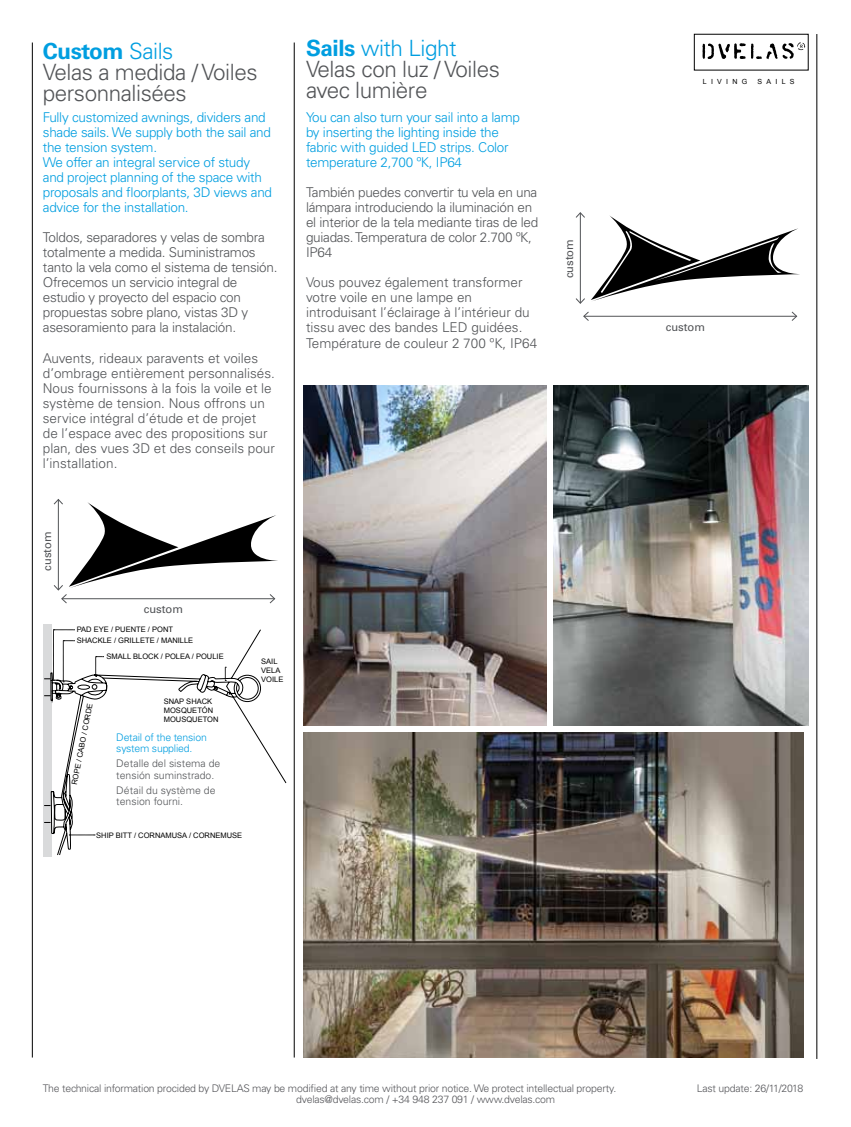
<style>
.page{position:relative;width:851px;height:1127px;background:#fff}
.page>*{position:absolute;margin:0;border:0;box-sizing:border-box;transform-origin:0 0}
.t1{font:300 22.5px/21px "Univers LT Std";letter-spacing:-.02em;color:#525457}
.t2{font:300 13.5px/15px "Univers LT Std";color:#525457}
.t3{font:300 13.5px/15px "Univers LT Std";letter-spacing:-.02em;color:#525457}
.t4{font:300 13.5px/15px "Univers LT Std";letter-spacing:-.02em;color:#009ee0}
.t5{font:11.25px "Univers LT Std";color:#525457}
.t6{font:300 10.5px "Univers LT Std";letter-spacing:-.02em;color:#55565a}
.t7{font:300 10.5px/11.2px "Univers LT Std";color:#525457}
.t8{font:300 10.5px/11.2px "Univers LT Std";letter-spacing:-.02em;color:#009ee0}
.t9{font:7.5px/9px "Arial";color:#000}
.t10{font:7.05px "Arial";letter-spacing:.6em;color:#000}
.s1{font-weight:700;color:#009ee0}
.s2{color:#009ee0}
</style>
<div class="page">
<hr style="left:294px;top:43px;width:1px;height:1014px;background:#000">
<hr style="left:32px;top:43px;width:1px;height:1014px;background:#000">
<hr style="left:816px;top:34px;width:1px;height:1025px;background:#000">
<svg style="left:702px;top:42px;width:103px;height:17px"></svg>
<div style="left:43px;top:624px;width:8px;height:233px;background:#d9dadb"></div>
<svg style="left:51px;top:603px;width:235px;height:254px"></svg>
<svg style="left:225px;top:667px;width:1px;height:14px"></svg>
<svg style="left:95px;top:656px;width:9px;height:21px"></svg>
<svg style="left:69px;top:835px;width:26px;height:1px"></svg>
<svg style="left:44px;top:629px;width:31px;height:53px"></svg>
<svg style="left:54px;top:499px;width:224px;height:104px"></svg>
<hr style="left:583px;top:316px;width:213px;height:1px;background:#525457">
<svg style="left:583px;top:312px;width:5px;height:9px"></svg>
<svg style="left:791px;top:312px;width:5px;height:9px"></svg>
<svg style="left:575px;top:212px;width:225px;height:91px"></svg>
<img style="left:303px;top:733px;width:499px;height:324px">
<img style="left:303px;top:385px;width:243px;height:340px">
<img style="left:553px;top:385px;width:255px;height:340px">
<h1 class="t1" style="left:43px;top:40px;width:216px"><span class="s1">Custom</span> <span class="s2">Sails<br></span>Velas a medida / Voiles personnalisées</h1>
<p class="t4" style="left:43px;top:110px;width:231px">Fully customized awnings, dividers and shade sails. We supply both the sail and the tension system.<br>We offer an integral service of study and project planning of the space with proposals and floorplants, 3D views and advice for the installation.</p>
<p class="t3" style="left:43px;top:230px;width:236px">Toldos, separadores y velas de sombra totalmente a medida. Suministramos tanto la vela como el sistema de tensión.<br>Ofrecemos un servicio integral de estudio y proyecto del espacio con propuestas sobre plano, vistas 3D y asesoramiento para la instalación.</p>
<p class="t2" style="left:43px;top:350px;width:233px">Auvents, rideaux paravents et voiles d’ombrage entièrement personnalisés.<br>Nous fournissons à la fois la voile et le système de tension. Nous offrons un service intégral d’étude et de projet<br>de l’espace avec des propositions sur plan, des vues 3D et des conseils pour l’installation.</p>
<h1 class="t1" style="left:306px;top:37px;width:195px"><span class="s1">Sails</span> <span class="s2">with Light<br></span>Velas con luz / Voiles avec lumière</h1>
<p class="t4" style="left:306px;top:110px;width:215px">You can also turn your sail into a lamp by inserting the lighting inside the fabric with guided LED strips. Color temperature 2,700 ºK, IP64</p>
<p class="t3" style="left:306px;top:185px;width:234px">También puedes convertir tu vela en una lámpara introduciendo la iluminación en el interior de la tela mediante tiras de led guiadas. Temperatura de color 2.700 ºK, IP64</p>
<p class="t2" style="left:306px;top:275px;width:232px">Vous pouvez également transformer votre voile en une lampe en introduisant l’éclairage à l’intérieur du tissu avec des bandes LED guidées.<br>Température de couleur 2 700 ºK, IP64</p>
<p class="t5" style="left:40px;top:571px;width:41px;rotate:-90deg">custom</p>
<p class="t5" style="left:144px;top:602px;width:41px">custom</p>
<p class="t9" style="left:77px;top:625px;width:98px">PAD EYE / PUENTE / PONT</p>
<p class="t9" style="left:77px;top:636px;width:118px">SHACKLE / GRILLETE / MANILLE</p>
<p class="t9" style="left:106px;top:652px;width:119px">SMALL BLOCK / POLEA / POULIE</p>
<p class="t9" style="left:164px;top:697px;width:56px">SNAP SHACK<br>MOSQUETÓN<br>MOUSQUETON</p>
<p class="t9" style="left:70px;top:784px;width:84px;rotate:-79deg">ROPE / CABO / CORDE</p>
<p class="t8" style="left:116px;top:731px;width:92px">Detail of the tension system supplied.</p>
<p class="t7" style="left:116px;top:758px;width:106px">Detalle del sistema de tensión suminstrado.</p>
<p class="t7" style="left:116px;top:785px;width:101px">Détail du système de tension fourni.</p>
<p class="t9" style="left:96px;top:831px;width:147px">SHIP BITT / CORNAMUSA / CORNEMUSE</p>
<p class="t9" style="left:261px;top:657px;width:24px">SAIL<br>VELA<br>VOILE</p>
<p class="t5" style="left:562px;top:278px;width:41px;rotate:-90deg">custom</p>
<p class="t10" style="left:702px;top:77px;width:46px">LIVING</p>
<p class="t10" style="left:757px;top:77px;width:38px">SAILS</p>
<p class="t5" style="left:665px;top:320px;width:41px">custom</p>
<p class="t6" style="left:43px;top:1082px;width:575px">The technical information procided by DVELAS may be modified at any time without prior notice. We protect intellectual property.</p>
<p class="t6" style="left:696px;top:1082px;width:108px">Last update: 26/11/2018</p>
<p class="t6" style="left:296px;top:1093px;width:260px">dvelas@dvelas.com / +34 948 237 091 / www.dvelas.com</p>
</div>
